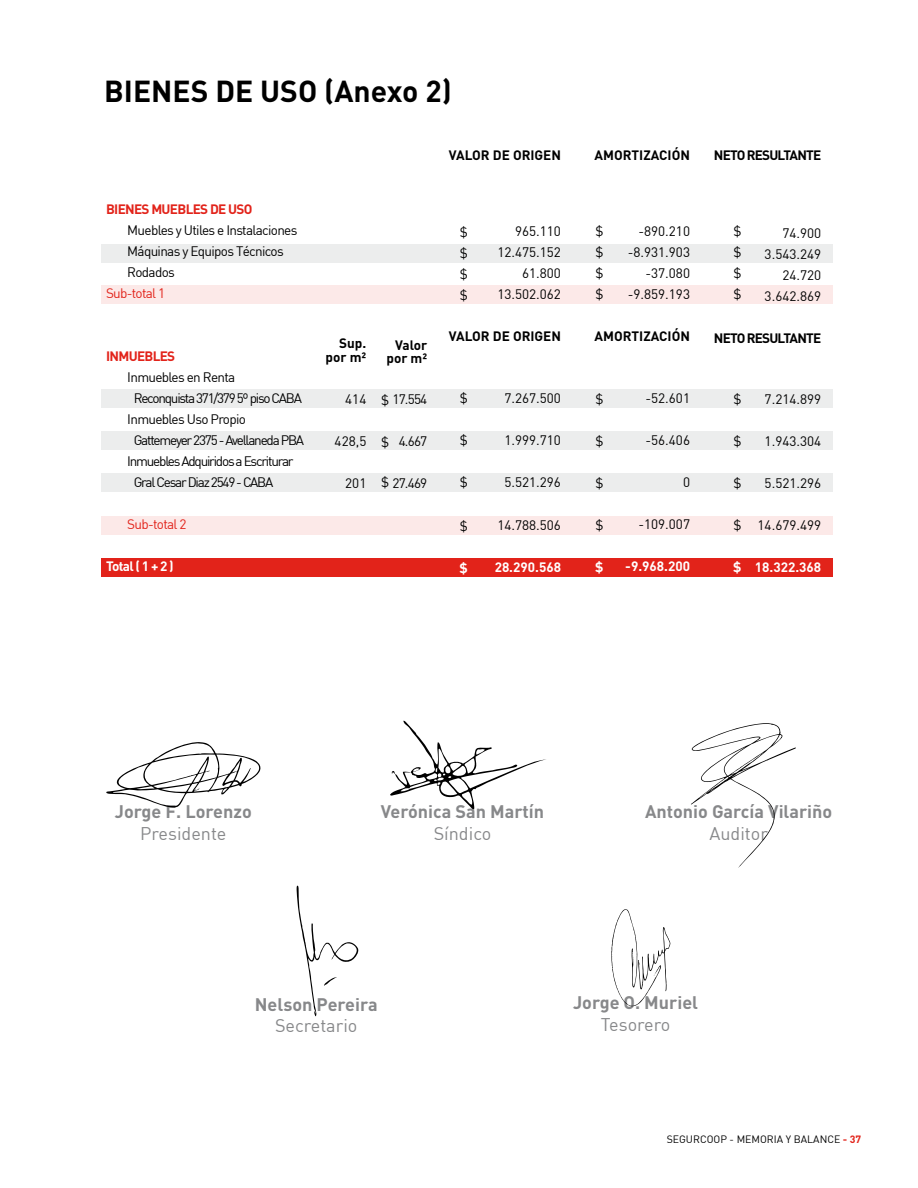
<style>
.page{position:relative;width:918px;height:1188px;background:#fff}
.page>*{position:absolute;margin:0;border:0;box-sizing:border-box;transform-origin:0 0}
.t1{font:700 30px "DIN Pro";color:#000}
.t2{font:700 18px "DIN Pro";color:#87888a}
.t3{font:18px "DIN";color:#87888a}
.t4{font:13.5px/21px "DIN";letter-spacing:-.05em;color:#000;text-align:justify}
.t5{font:13.5px "DIN";letter-spacing:-.09em;color:#000}
.t6{font:13.5px/21px "DIN";color:#000;text-align:right}
.t7{font:700 13.5px/13.5px "DIN Pro";color:#000;text-align:right}
.t8{font:700 13.5px "DIN Pro";color:#fff}
.t9{font:700 13.5px "DIN Pro";letter-spacing:-.06em;color:#000}
.t10{font:700 13.5px "DIN Pro";letter-spacing:-.05em;color:#e2231a}
.t11{font:13.5px "DIN";letter-spacing:-.05em;color:#e2231a}
.t12{font:10.5px "DIN";color:#000}
.s1{font-family:"DIN Pro";font-weight:700;color:#e2231a}
</style>
<div class="page">
<div style="left:102px;top:285px;width:731px;height:19px;background:#fce9e8"></div>
<div style="left:102px;top:244px;width:731px;height:19px;background:#eceded"></div>
<div style="left:102px;top:389px;width:731px;height:19px;background:#eceded"></div>
<div style="left:102px;top:431px;width:731px;height:19px;background:#eceded"></div>
<div style="left:102px;top:473px;width:731px;height:19px;background:#eceded"></div>
<div style="left:102px;top:516px;width:731px;height:19px;background:#fce9e8"></div>
<div style="left:102px;top:558px;width:731px;height:18px;background:#e2231a"></div>
<svg style="left:106px;top:742px;width:155px;height:66px"></svg>
<svg style="left:611px;top:909px;width:60px;height:98px"></svg>
<svg style="left:297px;top:886px;width:62px;height:131px"></svg>
<svg style="left:390px;top:721px;width:156px;height:88px"></svg>
<svg style="left:691px;top:723px;width:105px;height:145px"></svg>
<h1 class="t1" style="left:104px;top:71px;width:349px">BIENES DE USO (Anexo 2)</h1>
<p class="t10" style="left:106px;top:200px;width:148px">BIENES MUEBLES DE USO</p>
<p class="t4" style="left:127px;top:220px;width:172px;text-align:left">Muebles y Utiles e Instalaciones<br>Máquinas y Equipos Técnicos<br>Rodados</p>
<p class="t11" style="left:106px;top:285px;width:61px">Sub-total 1</p>
<p class="t10" style="left:106px;top:347px;width:71px">INMUEBLES</p>
<p class="t4" style="left:127px;top:367px;width:109px">Inmuebles en Renta</p>
<p class="t5" style="left:134px;top:390px;width:170px">Reconquista 371/379 5º piso CABA</p>
<p class="t4" style="left:127px;top:409px;width:120px">Inmuebles Uso Propio</p>
<p class="t5" style="left:134px;top:432px;width:172px">Gattemeyer 2375 - Avellaneda PBA</p>
<p class="t5" style="left:127px;top:453px;width:168px">Inmuebles Adquiridos a Escriturar</p>
<p class="t5" style="left:134px;top:474px;width:141px">Gral Cesar Diaz 2549 - CABA</p>
<p class="t11" style="left:127px;top:516px;width:61px">Sub-total 2</p>
<p class="t8" style="left:106px;top:557px;width:69px">Total ( 1 + 2 )</p>
<p class="t7" style="left:449px;top:148px;width:114px">VALOR DE ORIGEN</p>
<p class="t7" style="left:595px;top:148px;width:97px">AMORTIZACIÓN</p>
<p class="t9" style="left:714px;top:146px;width:109px">NETO RESULTANTE</p>
<p class="t7" style="left:326px;top:336px;width:42px">Sup. por m²</p>
<p class="t4" style="left:345px;top:388px;width:23px">414</p>
<p class="t4" style="left:335px;top:430px;width:33px">428,5</p>
<p class="t4" style="left:345px;top:472px;width:23px">201</p>
<p class="t7" style="left:386px;top:338px;width:42px">Valor por m²</p>
<p class="t4" style="left:381px;top:388px;width:48px">$ 17.554</p>
<p class="t4" style="left:399px;top:430px;width:30px">4.667</p>
<p class="t4" style="left:381px;top:472px;width:48px">$ 27.469</p>
<p class="t4" style="left:381px;top:431px;width:10px">$</p>
<p class="t4" style="left:460px;top:221px;width:10px">$ $ $ $</p>
<p class="t6" style="left:497px;top:221px;width:65px">965.110<br>12.475.152<br>61.800<br>13.502.062</p>
<p class="t7" style="left:449px;top:329px;width:114px">VALOR DE ORIGEN</p>
<p class="t4" style="left:460px;top:388px;width:10px">$</p>
<p class="t4" style="left:460px;top:430px;width:10px">$</p>
<p class="t4" style="left:460px;top:472px;width:10px">$</p>
<p class="t4" style="left:460px;top:515px;width:10px">$</p>
<p class="t8" style="left:459px;top:559px;width:10px">$</p>
<p class="t4" style="left:504px;top:387px;width:58px">7.267.500</p>
<p class="t4" style="left:504px;top:429px;width:58px">1.999.710</p>
<p class="t4" style="left:504px;top:471px;width:58px">5.521.296</p>
<p class="t4" style="left:497px;top:515px;width:65px">14.788.506</p>
<p class="t8" style="left:495px;top:558px;width:68px">28.290.568</p>
<p class="t4" style="left:596px;top:220px;width:10px">$ $ $ $</p>
<p class="t6" style="left:628px;top:221px;width:64px">-890.210 -8.931.903 -37.080 -9.859.193</p>
<p class="t7" style="left:595px;top:329px;width:97px">AMORTIZACIÓN</p>
<p class="t4" style="left:596px;top:388px;width:10px">$</p>
<p class="t4" style="left:596px;top:430px;width:10px">$</p>
<p class="t4" style="left:596px;top:472px;width:10px">$</p>
<p class="t4" style="left:596px;top:514px;width:10px">$</p>
<p class="t8" style="left:595px;top:558px;width:10px">$</p>
<p class="t4" style="left:645px;top:387px;width:46px">-52.601</p>
<p class="t4" style="left:645px;top:429px;width:46px">-56.406</p>
<p class="t4" style="left:683px;top:471px;width:9px">0</p>
<p class="t4" style="left:638px;top:513px;width:53px">-109.007</p>
<p class="t8" style="left:625px;top:557px;width:66px">-9.968.200</p>
<p class="t4" style="left:734px;top:220px;width:10px">$ $ $ $</p>
<p class="t6" style="left:765px;top:222px;width:58px">74.900<br>3.543.249<br>24.720<br>3.642.869</p>
<p class="t9" style="left:714px;top:329px;width:109px">NETO RESULTANTE</p>
<p class="t4" style="left:734px;top:388px;width:10px">$</p>
<p class="t4" style="left:734px;top:430px;width:10px">$</p>
<p class="t4" style="left:734px;top:472px;width:10px">$</p>
<p class="t4" style="left:734px;top:514px;width:10px">$</p>
<p class="t8" style="left:733px;top:558px;width:10px">$</p>
<p class="t4" style="left:765px;top:389px;width:58px">7.214.899</p>
<p class="t4" style="left:765px;top:431px;width:58px">1.943.304</p>
<p class="t4" style="left:765px;top:473px;width:58px">5.521.296</p>
<p class="t4" style="left:758px;top:515px;width:65px">14.679.499</p>
<p class="t8" style="left:755px;top:558px;width:68px">18.322.368</p>
<h2 class="t2" style="left:115px;top:800px;width:138px">Jorge F. Lorenzo</h2>
<h2 class="t3" style="left:140px;top:822px;width:88px">Presidente</h2>
<h2 class="t2" style="left:381px;top:800px;width:165px">Verónica San Martín</h2>
<h2 class="t3" style="left:434px;top:822px;width:59px">Síndico</h2>
<h2 class="t2" style="left:645px;top:800px;width:189px">Antonio García Vilariño</h2>
<h2 class="t3" style="left:709px;top:822px;width:60px">Auditor</h2>
<h2 class="t2" style="left:255px;top:992px;width:124px">Nelson Pereira</h2>
<h2 class="t3" style="left:275px;top:1015px;width:84px">Secretario</h2>
<h2 class="t2" style="left:573px;top:990px;width:126px">Jorge O. Muriel</h2>
<h2 class="t3" style="left:601px;top:1013px;width:71px">Tesorero</h2>
<p class="t12" style="left:667px;top:1133px;width:196px">SEGURCOOP - MEMORIA Y BALANCE <span class="s1">- 37</span></p>
</div>
